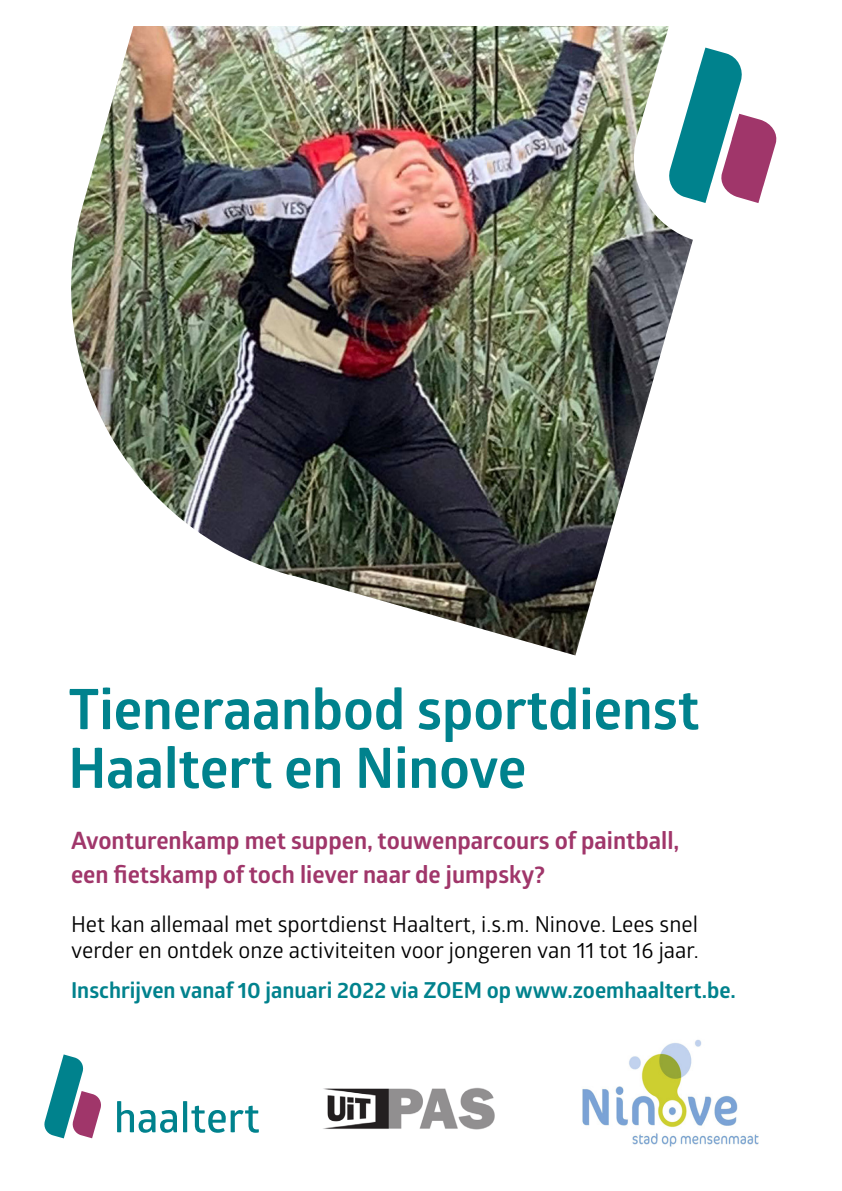
<style>
.page{position:relative;width:842px;height:1191px;background:#fff}
.page>*{position:absolute;margin:0;border:0;box-sizing:border-box;transform-origin:0 0}
.body_8pt{font:700 56px/58.6px "Glober";color:#00828d}
.t1{font:700 24px/33.6px "Glober";color:#a0366a}
.t2{font:22px/26.4px "Glober";color:#000}
.t3{font:700 22px "Glober";color:#00828d}
</style>
<div class="page">
<svg style="left:44px;top:1054px;width:57px;height:84px"></svg>
<svg style="left:117px;top:1101px;width:60px;height:31px"></svg>
<svg style="left:183px;top:1101px;width:76px;height:31px"></svg>
<img style="left:71px;top:26px;width:615px;height:629px">
<img style="left:624px;top:26px;width:83px;height:238px">
<svg style="left:667px;top:48px;width:110px;height:155px"></svg>
<img style="left:582px;top:1039px;width:177px;height:108px">
<img style="left:323px;top:1087px;width:172px;height:43px">
<p class="body_8pt" style="left:68px;top:679px;width:632px">Tieneraanbod sportdienst<br>Haaltert en Ninove</p>
<p class="t1" style="left:71px;top:823px;width:610px">Avonturenkamp met suppen, touwenparcours of paintball, een fietskamp of toch liever naar de jumpsky?</p>
<p class="t2" style="left:71px;top:909px;width:629px">Het kan allemaal met sportdienst Haaltert, i.s.m. Ninove. Lees snel verder en ontdek onze activiteiten voor jongeren van 11 tot 16 jaar.</p>
<p class="t3" style="left:71px;top:974px;width:666px">Inschrijven vanaf 10 januari 2022 via ZOEM op www.zoemhaaltert.be.</p>
</div>
